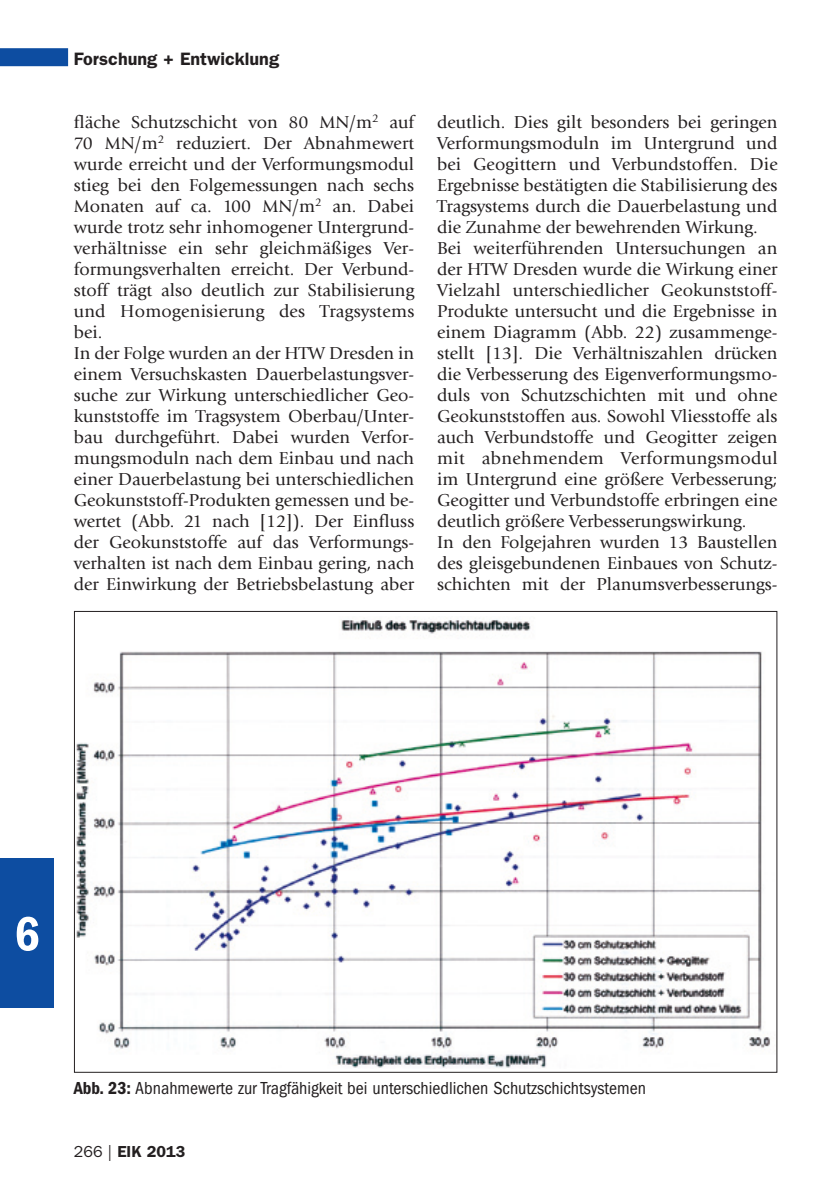
<style>
.page{position:relative;width:840px;height:1191px;background:#fff}
.page>*{position:absolute;margin:0;border:0;box-sizing:border-box;transform-origin:0 0}
.t1{font:50px "ITC Franklin Gothic Std Dm Cd";color:#fff}
.Grundschrift{font:18px/21px "Giovanni Std";color:#231f20;text-align:justify}
.Bildunterschrift{font:condensed 18px "ITC Franklin Gothic Std";color:#231f20}
.t2{font:600 18px "ITC Franklin Gothic Std";color:#231f20}
.t3{font:600 16px "ITC Franklin Gothic Std";color:#231f20}
.s1{font-family:"ITC Franklin Gothic Std Dm Cd";font-stretch:normal}
.s2{font-weight:400}
</style>
<div class="page">
<div style="left:0;top:48px;width:68px;height:18px;background:#0d4da1"></div>
<div style="left:0;top:858px;width:54px;height:150px;background:#0d4da1"></div>
<img style="left:76px;top:619px;width:695px;height:449px">
<p class="t2" style="left:74px;top:48px;width:207px">Forschung + Entwicklung</p>
<p class="Grundschrift" style="left:74px;top:111px;width:342px">fläche Schutzschicht von 80 MN/m<sup>2</sup> auf 70 MN/m<sup>2</sup> reduziert. Der Abnahmewert wurde erreicht und der Verformungsmodul stieg bei den Folgemessungen nach sechs Monaten auf ca. 100 MN/m<sup>2</sup> an. Dabei wurde trotz sehr inhomogener Untergrund&shy;verhältnisse ein sehr gleichmäßiges Ver&shy;formungsverhalten erreicht. Der Verbund&shy;stoff trägt also deutlich zur Stabilisierung und Homogenisierung des Tragsystems bei.</p>
<p class="Grundschrift" style="left:74px;top:342px;width:342px">In der Folge wurden an der HTW Dresden in einem Versuchskasten Dauerbelastungsver&shy;suche zur Wirkung unterschiedlicher Geo&shy;kunststoffe im Tragsystem Oberbau/Unter&shy;bau durchgeführt. Dabei wurden Verfor&shy;mungsmoduln nach dem Einbau und nach einer Dauerbelastung bei unterschiedlichen Geokunststoff-Produkten gemessen und be&shy;wertet (Abb. 21 nach [12]). Der Einfluss der Geokunststoffe auf das Verformungs&shy;verhalten ist nach dem Einbau gering, nach der Einwirkung der Betriebsbelastung aber</p>
<p class="Grundschrift" style="left:437px;top:111px;width:342px">deutlich. Dies gilt besonders bei geringen Verformungsmoduln im Untergrund und bei Geogittern und Verbundstoffen. Die Ergebnisse bestätigten die Stabilisierung des Tragsystems durch die Dauerbelastung und die Zunahme der bewehrenden Wirkung.</p>
<p class="Grundschrift" style="left:437px;top:237px;width:342px">Bei weiterführenden Untersuchungen an der HTW Dresden wurde die Wirkung einer Vielzahl unterschiedlicher Geokunststoff-Produkte untersucht und die Ergebnisse in einem Diagramm (Abb. 22) zusammenge&shy;stellt [13]. Die Verhältniszahlen drücken die Verbesserung des Eigenverformungsmo&shy;duls von Schutzschichten mit und ohne Geokunststoffen aus. Sowohl Vliesstoffe als auch Verbundstoffe und Geogitter zeigen mit abnehmendem Verformungsmodul im Untergrund eine größere Verbesserung; Geogitter und Verbundstoffe erbringen eine deutlich größere Verbesserungswirkung.</p>
<p class="Grundschrift" style="left:437px;top:531px;width:342px">In den Folgejahren wurden 13 Baustellen des gleisgebundenen Einbaues von Schutz&shy;schichten mit der Planumsverbesserungs-</p>
<h1 class="t1" style="left:14px;top:905px;width:27px">6</h1>
<p class="Bildunterschrift" style="left:74px;top:1077px;width:573px"><span class="s1">Abb. 23:</span> Abnahmewerte zur Tragfähigkeit bei unterschiedlichen Schutzschichtsystemen</p>
<p class="t3" style="left:74px;top:1141px;width:113px"><span class="s2">266 |</span> EIK 2013</p>
</div>
